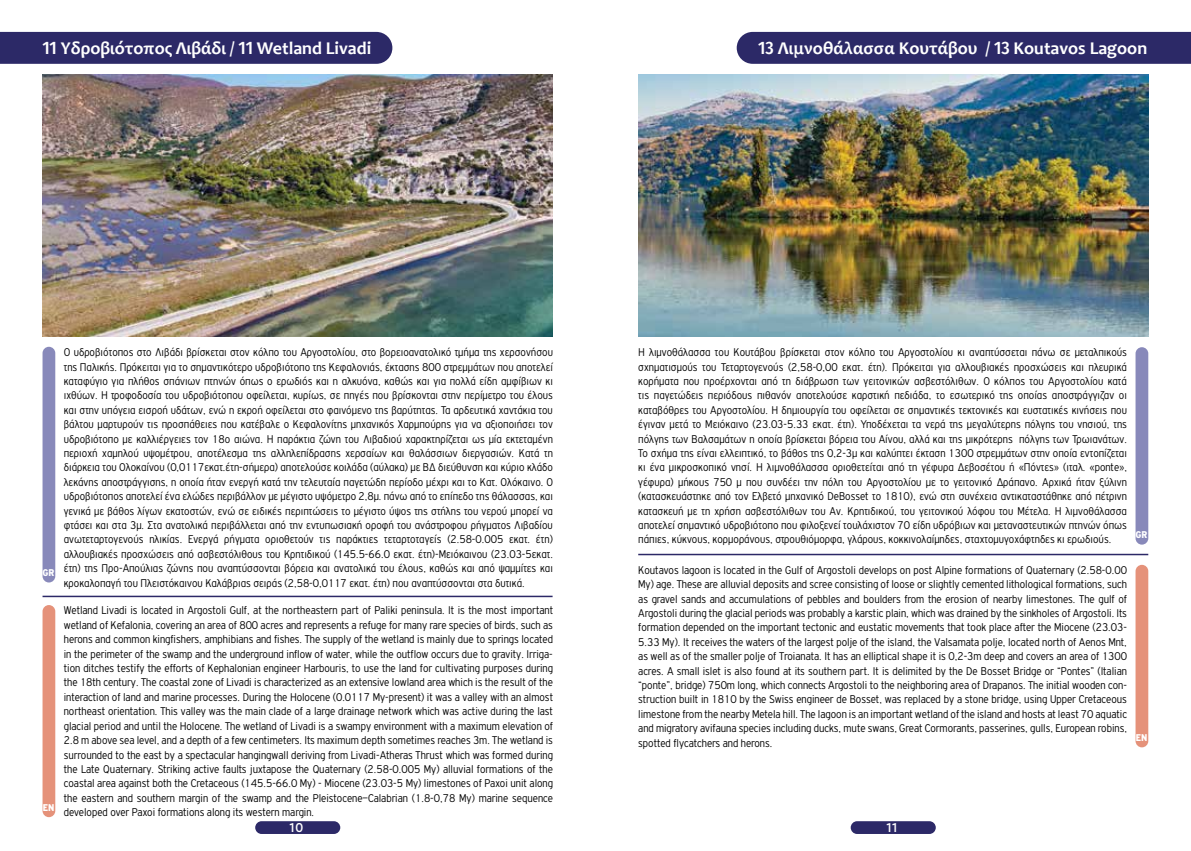
<style>
.page{position:relative;width:1191px;height:851px;background:#fff}
.page>*{position:absolute;margin:0;border:0;box-sizing:border-box;transform-origin:0 0}
.t1{font:700 18px "Candara";color:#fff}
.t2{font:500 13.5px "Cera GR";color:#fff}
.t3{font:300 12px/14.4px "PF Highway Gothic Cond";color:#000;text-align:justify}
.t4{font:900 10.5px "PF Highway Gothic Cond";color:#fff}
.s1{font-family:"Fira Sans Condensed";font-weight:500}
</style>
<div class="page">
<div style="left:255px;top:821px;width:85px;height:12px;background:#2c2967;border-radius:6px"></div>
<div style="left:850px;top:821px;width:85px;height:12px;background:#2c2967;border-radius:6px"></div>
<div style="left:0;top:32px;width:392px;height:32px;background:#2c2967"></div>
<img style="left:43px;top:74px;width:510px;height:262px">
<hr style="left:43px;top:595px;width:509px;height:2px;background:#2c2967">
<div style="left:43px;top:347px;width:12px;height:235px;background:#8889ba;border-radius:6px"></div>
<div style="left:1135px;top:347px;width:13px;height:197px;background:#8889ba;border-radius:6px"></div>
<div style="left:43px;top:605px;width:12px;height:212px;background:#e5927a;border-radius:6px"></div>
<div style="left:1135px;top:564px;width:13px;height:183px;background:#e5927a;border-radius:6px"></div>
<div style="left:736px;top:32px;width:455px;height:32px;background:#2c2967"></div>
<img style="left:638px;top:74px;width:510px;height:262px">
<hr style="left:638px;top:553px;width:510px;height:2px;background:#2c2967">
<h1 class="t1" style="left:43px;top:37px;width:330px"><span class="s1">11</span> Υδροβιότοπος Λιβάδι / <span class="s1">11</span> Wetland Livadi</h1>
<h1 class="t1" style="left:758px;top:37px;width:390px"><span class="s1">13</span> Λιμνοθάλασσα Κουτάβου / <span class="s1">13</span> Koutavos Lagoon</h1>
<p class="t4" style="left:43px;top:566px;width:13px">GR</p>
<p class="t4" style="left:43px;top:801px;width:13px">EN</p>
<p class="t3" style="left:64px;top:345px;width:491px">Ο υδροβιότοπος στο Λιβάδι βρίσκεται στον κόλπο του Αργοστολίου, στο βορειοανατολικό τμήμα της χερσονήσου της Παλικής. Πρόκειται για το σημαντικότερο υδροβιότοπο της Κεφαλονιάς, έκτασης 800 στρεμμάτων που αποτελεί καταφύγιο για πλήθος σπάνιων πτηνών όπως ο ερωδιός και η αλκυόνα, καθώς και για πολλά είδη αμφίβιων κι ιχθύων. Η τροφοδοσία του υδροβιότοπου οφείλεται, κυρίως, σε πηγές που βρίσκονται στην περίμετρο του έλους και στην υπόγεια εισροή υδάτων, ενώ η εκροή οφείλεται στο φαινόμενο της βαρύτητας. Τα αρδευτικά χαντάκια του βάλτου μαρτυρούν τις προσπάθειες που κατέβαλε ο Κεφαλονίτης μηχανικός Χαρμπούρης για να αξιοποιήσει τον υδροβιότοπο με καλλιέργειες τον 18ο αιώνα. Η παράκτια ζώνη του Λιβαδιού χαρακτηρίζεται ως μία εκτεταμένη περιοχή χαμηλού υψομέτρου, αποτέλεσμα της αλληλεπίδρασης χερσαίων και θαλάσσιων διεργασιών. Κατά τη διάρκεια του Ολοκαίνου (0,0117εκατ.έτη-σήμερα) αποτελούσε κοιλάδα (αύλακα) με ΒΔ διεύθυνση και κύριο κλάδο λεκάνης αποστράγγισης, η οποία ήταν ενεργή κατά την τελευταία παγετώδη περίοδο μέχρι και το Κατ. Ολόκαινο. Ο υδροβιότοπος αποτελεί ένα ελώδες περιβάλλον με μέγιστο υψόμετρο 2,8μ. πάνω από το επίπεδο της θάλασσας, και γενικά με βάθος λίγων εκατοστών, ενώ σε ειδικές περιπτώσεις το μέγιστο ύψος της στήλης του νερού μπορεί να φτάσει και στα 3μ. Στα ανατολικά περιβάλλεται από την εντυπωσιακή οροφή του ανάστροφου ρήγματος Λιβαδίου ανωτεταρτογενούς ηλικίας. Ενεργά ρήγματα οριοθετούν τις παράκτιες τεταρτοταγείς (2.58-0.005 εκατ. έτη) αλλουβιακές προσχώσεις από ασβεστόλιθους του Κρητιδικού (145.5-66.0 εκατ. έτη)-Μειόκαινου (23.03-5εκατ. έτη) της Προ-Απούλιας ζώνης που αναπτύσσονται βόρεια και ανατολικά του έλους, καθώς και από ψαμμίτες και κροκαλοπαγή του Πλειστόκαινου Καλάβριας σειράς (2,58-0,0117 εκατ. έτη) που αναπτύσσονται στα δυτικά.</p>
<p class="t3" style="left:64px;top:603px;width:491px">Wetland Livadi is located in Argostoli Gulf, at the northeastern part of Paliki peninsula. It is the most important wetland of Kefalonia, covering an area of 800 acres and represents a refuge for many rare species of birds, such as herons and common kingfishers, amphibians and fishes. The supply of the wetland is mainly due to springs located in the perimeter of the swamp and the underground inflow of water, while the outflow occurs due to gravity. Irriga&shy;tion ditches testify the efforts of Kephalonian engineer Harbouris, to use the land for cultivating purposes during the 18th century. The coastal zone of Livadi is characterized as an extensive lowland area which is the result of the interaction of land and marine processes. During the Holocene (0.0117 My-present) it was a valley with an almost northeast orientation. This valley was the main clade of a large drainage network which was active during the last glacial period and until the Holocene. The wetland of Livadi is a swampy environment with a maximum elevation of 2.8 m above sea level, and a depth of a few centimeters. Its maximum depth sometimes reaches 3m. The wetland is surrounded to the east by a spectacular hangingwall deriving from Livadi-Atheras Thrust which was formed during the Late Quaternary. Striking active faults juxtapose the Quaternary (2.58-0.005 My) alluvial formations of the coastal area against both the Cretaceous (145.5-66.0 My) - Miocene (23.03-5 My) limestones of Paxoi unit along the eastern and southern margin of the swamp and the Pleistocene–Calabrian (1.8-0,78 My) marine sequence developed over Paxoi formations along its western margin.</p>
<p class="t3" style="left:638px;top:345px;width:490px">Η λιμνοθάλασσα του Κουτάβου βρίσκεται στον κόλπο του Αργοστολίου κι αναπτύσσεται πάνω σε μεταλπικούς σχηματισμούς του Τεταρτογενούς (2,58-0,00 εκατ. έτη). Πρόκειται για αλλουβιακές προσχώσεις και πλευρικά κορήματα που προέρχονται από τη διάβρωση των γειτονικών ασβεστόλιθων. Ο κόλπος του Αργοστολίου κατά τις παγετώδεις περιόδους πιθανόν αποτελούσε καρστική πεδιάδα, το εσωτερικό της οποίας αποστράγγιζαν οι καταβόθρες του Αργοστολίου. Η δημιουργία του οφείλεται σε σημαντικές τεκτονικές και ευστατικές κινήσεις που έγιναν μετά το Μειόκαινο (23.03-5.33 εκατ. έτη). Υποδέχεται τα νερά της μεγαλύτερης πόλγης του νησιού, της πόλγης των Βαλσαμάτων η οποία βρίσκεται βόρεια του Αίνου, αλλά και της μικρότερης πόλγης των Τρωιανάτων.<br>Το σχήμα της είναι ελλειπτικό, το βάθος της 0,2-3μ και καλύπτει έκταση 1300 στρεμμάτων στην οποία εντοπίζεται κι ένα μικροσκοπικό νησί. H λιμνοθάλασσα οριοθετείται από τη γέφυρα Δεβοσέτου ή «Πόντες» (ιταλ. «ponte», γέφυρα) μήκους 750 μ που συνδέει την πόλη του Αργοστολίου με το γειτονικό Δράπανο. Αρχικά ήταν ξύλινη (κατασκευάστηκε από τον Ελβετό μηχανικό DeBosset το 1810), ενώ στη συνέχεια αντικαταστάθηκε από πέτρινη κατασκευή με τη χρήση ασβεστόλιθων του Αν. Κρητιδικού, του γειτονικού λόφου του Μέτελα. Η λιμνοθάλασσα αποτελεί σημαντικό υδροβιότοπο που φιλοξενεί τουλάχιστον 70 είδη υδρόβιων και μεταναστευτικών πτηνών όπως πάπιες, κύκνους, κορμοράνους, στρουθιόμορφα, γλάρους, κοκκινολαίμηδες, σταχτομυγοχάφτηδες κι ερωδιούς.</p>
<p class="t3" style="left:638px;top:562px;width:490px">Koutavos lagoon is located in the Gulf of Argostoli develops on post Alpine formations of Quaternary (2.58-0.00<br>My) age. These are alluvial deposits and scree consisting of loose or slightly cemented lithological formations, such as gravel sands and accumulations of pebbles and boulders from the erosion of nearby limestones. The gulf of Argostoli during the glacial periods was probably a karstic plain, which was drained by the sinkholes of Argostoli. Its formation depended on the important tectonic and eustatic movements that took place after the Miocene (23.03- 5.33 My). It receives the waters of the largest polje of the island, the Valsamata polje, located north of Aenos Mnt, as well as of the smaller polje of Troianata. It has an elliptical shape it is 0,2-3m deep and covers an area of 1300 acres. A small islet is also found at its southern part. It is delimited by the De Bosset Bridge or “Pontes” (Italian “ponte”, bridge) 750m long, which connects Argostoli to the neighboring area of Drapanos. The initial wooden con&shy;struction built in 1810 by the Swiss engineer de Bosset, was replaced by a stone bridge, using Upper Cretaceous limestone from the nearby Metela hill. The lagoon is an important wetland of the island and hosts at least 70 aquatic and migratory avifauna species including ducks, mute swans, Great Cormorants, passerines, gulls, European robins, spotted flycatchers and herons.</p>
<p class="t4" style="left:1135px;top:529px;width:13px">GR</p>
<p class="t4" style="left:1135px;top:731px;width:13px">EN</p>
<p class="t2" style="left:289px;top:819px;width:15px">10</p>
<p class="t2" style="left:886px;top:819px;width:12px">11</p>
</div>
